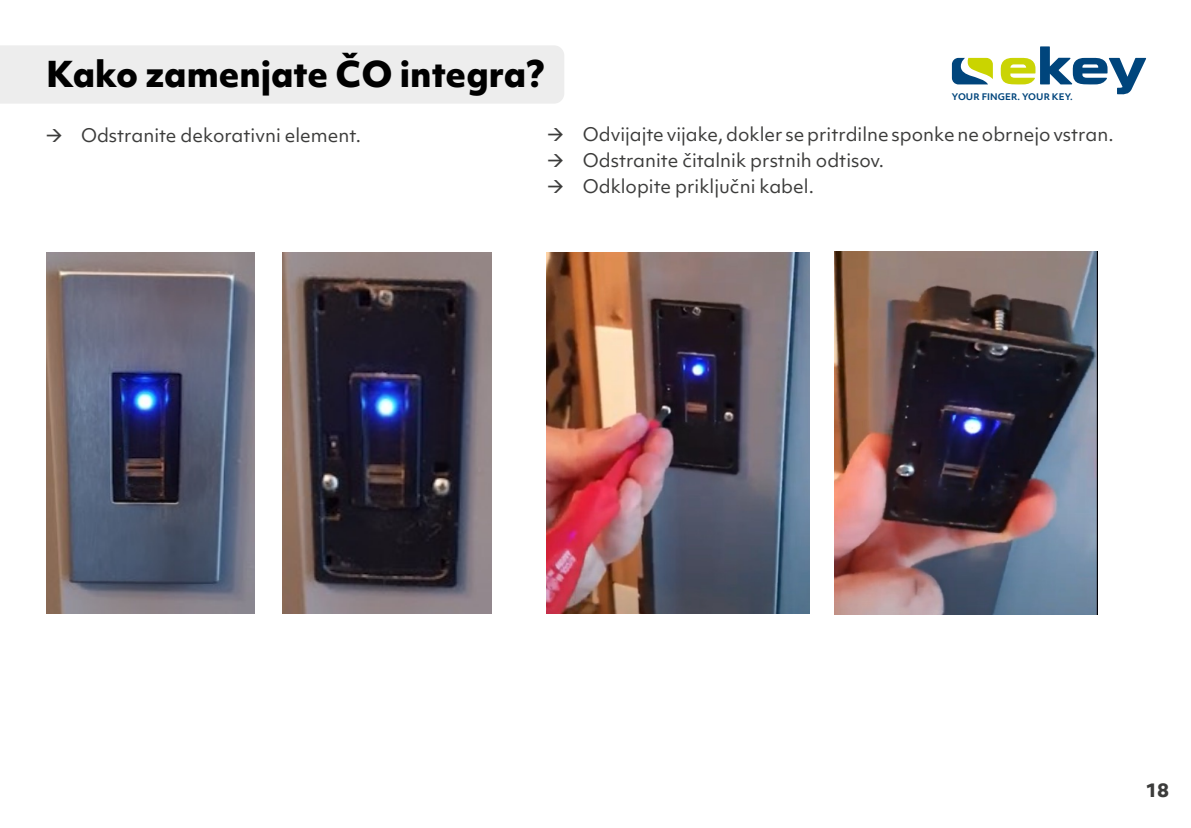
<style>
.page{position:relative;width:1191px;height:828px;background:#fff}
.page>*{position:absolute;margin:0;border:0;box-sizing:border-box;transform-origin:0 0}
.t1{font:800 34.2px "Objektiv Mk 1";color:#000}
.t2{font:18px "Objektiv Mk 1";color:#3c3c3b}
.t3{font:800 18px "Objektiv Mk 1";color:#3c3c3b}
.t4{font:700 8.8px "Objektiv Mk 1";letter-spacing:.01em;color:#00457c}
</style>
<div class="page">
<div style="left:0;top:45px;width:564px;height:59px;background:#ededed"></div>
<svg style="left:952px;top:58px;width:41px;height:26px"></svg>
<svg style="left:1000px;top:46px;width:146px;height:49px"></svg>
<img style="left:46px;top:252px;width:209px;height:362px">
<img style="left:282px;top:252px;width:209px;height:362px">
<img style="left:547px;top:252px;width:262px;height:362px">
<img style="left:835px;top:251px;width:262px;height:364px">
<p class="t1" style="left:46px;top:50px;width:500px">Kako zamenjate ČO integra?</p>
<p class="t4" style="left:952px;top:90px;width:122px">YOUR FINGER. YOUR KEY.</p>
<p class="t2" style="left:45px;top:123px;width:317px">→ Odstranite dekorativni element.</p>
<p class="t2" style="left:583px;top:122px;width:532px">Odvijajte vijake, dokler se pritrdilne sponke ne obrnejo vstran.</p>
<p class="t2" style="left:583px;top:148px;width:303px">Odstranite čitalnik prstnih odtisov.</p>
<p class="t2" style="left:583px;top:174px;width:233px">Odklopite priključni kabel.</p>
<p class="t3" style="left:1145px;top:777px;width:25px">18</p>
</div>
